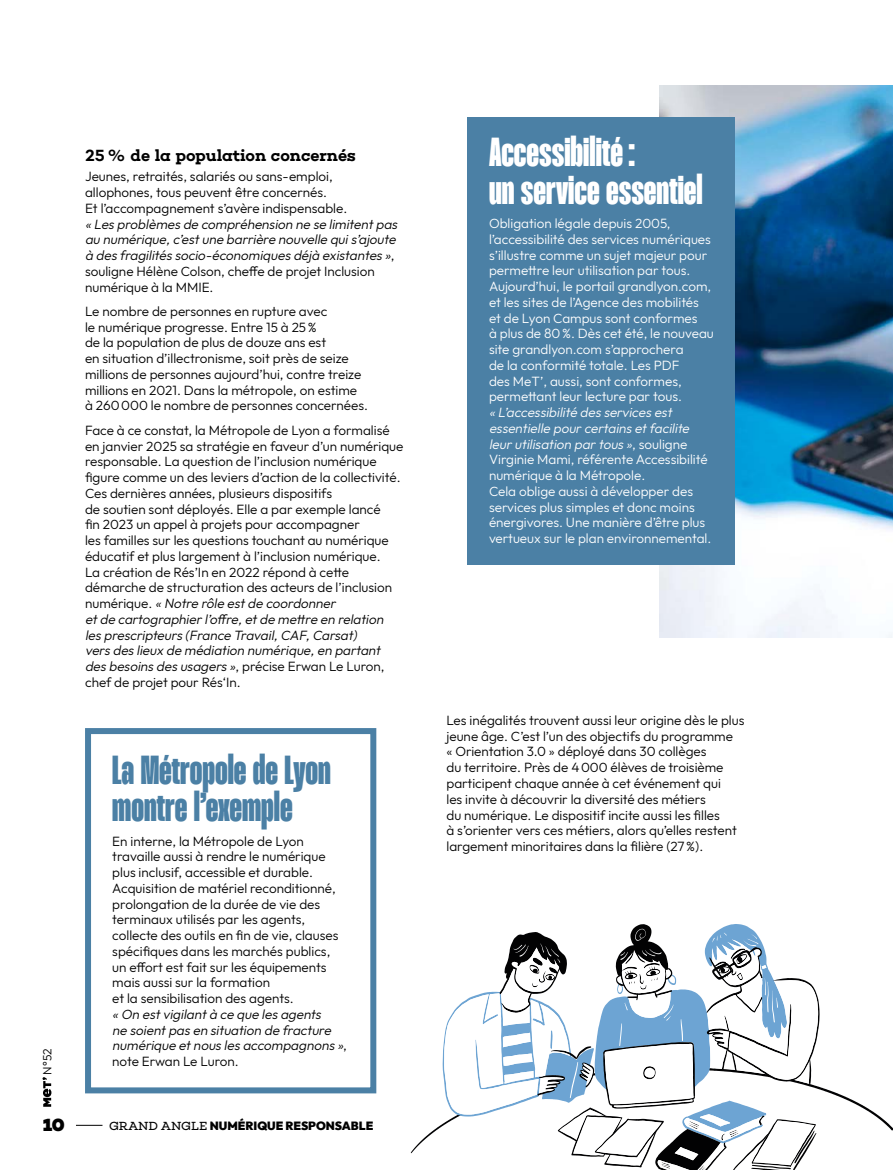
<style>
.page{position:relative;width:893px;height:1170px;background:#fff}
.page>*{position:absolute;margin:0;border:0;box-sizing:border-box;transform-origin:0 0}
.Encadré_Titre_MeT{font:900 40.5px/37.5px "Mango Grotesque";color:#4b80a5}
.Encadré_Titre_MeT-2{font:900 40.5px/37.5px "Mango Grotesque";color:#fff}
.t1{font:900 18px "Choplin";color:#000}
.Inter-titres_MeT_H3{font:600 16.5px "Choplin";letter-spacing:-.01em;color:#000}
.Courant_MeT{font:300 13.5px/15.8px "Outfit";color:#000}
.Courant_MeT-2{font:300 13.5px/15.8px "Outfit";color:#fff}
.t2{font:900 12px "Outfit";color:#000}
.t3{font:300 12px "Outfit";color:#000}
.s1{font-style:italic}
.s2{font-family:"Choplin";font-weight:400}
</style>
<div class="page">
<img style="left:659px;top:85px;width:234px;height:552px">
<div style="left:85px;top:728px;width:291px;height:365px;border:6px solid #4b80a5"></div>
<div style="left:468px;top:117px;width:267px;height:447px;background:#4b80a5"></div>
<svg style="left:411px;top:924px;width:482px;height:245px"></svg>
<svg style="left:76px;top:1124px;width:26px;height:1px"></svg>
<svg style="left:43px;top:1077px;width:8px;height:29px"></svg>
<p class="t3" style="left:40px;top:1074px;width:28px;rotate:-90deg">N°52</p>
<h3 class="Inter-titres_MeT_H3" style="left:85px;top:146px;width:272px">25% de la population concernés</h3>
<p class="Courant_MeT" style="left:85px;top:169px;width:317px">Jeunes, retraités, salariés ou sans‑emploi, allophones, tous peuvent être concernés.<br>Et l’accompagnement s’avère indispensable.<br><span class="s1">« Les problèmes de compréhension ne se limitentpas au numérique,c’estune barrière nouvelle quis’ajoute à des fragilités socio- économiques déjà existantes »</span>, souligne Hélène Colson, cheffe de projet Inclusion numérique à la MMIE.</p>
<p class="Courant_MeT" style="left:85px;top:303px;width:285px">Le nombre de personnes en rupture avec<br>le numérique progresse. Entre 15 à 25%<br>de la population de plus de douze ans est<br>en situation d’illectronisme, soit près de seize millions de personnes aujourd’hui, contre treize millions en 2021. Dans la métropole, on estime à 260000 le nombre de personnes concernées.</p>
<p class="Courant_MeT" style="left:85px;top:422px;width:320px">Face à ce constat, la Métropole de Lyon a formalisé en janvier 2025 sa stratégie en faveur d’un numérique responsable. La question de l’inclusion numérique figure comme un des leviers d’action de la collectivité.<br>Ces dernières années, plusieurs dispositifs<br>de soutien sont déployés. Elle a par exemple lancé<br>fin 2023 un appel à projets pour accompagner<br>les familles sur les questions touchant au numérique éducatif et plus largement à l’inclusion numérique.<br>La création de Rés’In en 2022 répond à cette démarche de structuration des acteurs de l’inclusion<br>n u m é r i q u e . <span class="s1">« Notre rôle estde coordonner<br>etde cartographierl’offre,etde mettre en relation les prescripteurs (France Travail,CAF,Carsat)<br>vers des lieux de médiation numérique,en partant des besoins des usagers »</span>, p ré c i s e E rwa n L e L u ro n , chef de projet pour Rés‘In.</p>
<h3 class="Encadré_Titre_MeT" style="left:112px;top:750px;width:220px">La Métropole de Lyon montre l’exemple</h3>
<p class="Courant_MeT" style="left:112px;top:833px;width:236px">En interne, la Métropole de Lyon travaille aussi à rendre le numérique plus inclusif, accessible et durable.<br>Acquisition de matériel reconditionné, prolongation de la durée de vie des terminaux utilisés par les agents, collecte des outils en fin de vie, clauses spécifiques dans les marchés publics, un effort est fait sur les équipements mais aussi sur la formation<br>et la sensibilisation des agents.<br><span class="s1">« On estvigilantà ce que les agents<br>ne soientpas en situation de fracture numérique etnous les accompagnons »</span>, note Erwan Le Luron.</p>
<h2 class="t1" style="left:43px;top:1113px;width:24px">10</h2>
<p class="t2" style="left:109px;top:1117px;width:266px"><span class="s2">GRAND ANGLE</span> NUMÉRIQUE RESPONSABLE</p>
<h3 class="Encadré_Titre_MeT-2" style="left:489px;top:133px;width:215px">Accessibilité:<br>un service essentiel</h3>
<p class="Courant_MeT-2" style="left:489px;top:216px;width:226px">Obligation légale depuis 2005, l’accessibilité des services numériques s’illustre comme un sujet majeur pour permettre leur utilisation par tous.<br>Aujourd’hui, le portail grandlyon.com, et les sites de l’Agence des mobilités et de Lyon Campus sont conformes<br>à plus de 80%. Dès cet été, le nouveau site grandlyon.com s’approchera<br>de la conformité totale. Les PDF<br>des MeT’, aussi, sont conformes, permettant leur lecture par tous.<br><span class="s1">« L’accessibilité des services est essentielle pourcertains etfacilite leurutilisation partous »</span>, s o u l i g n e Virginie Mami, référente Accessibilité numérique à la Métropole.<br>Cela oblige aussi à développer des services plus simples et donc moins énergivores. Une manière d’être plus vertueux sur le plan environnemental.</p>
<p class="Courant_MeT" style="left:446px;top:712px;width:299px">Les inégalités trouvent aussi leur origine dès le plus jeune âge. C’est l’un des objectifs du programme<br>« Orientation 3.0 » déployé dans 30 collèges<br>du territoire. Près de 4000 élèves de troisième participent chaque année à cet événement qui<br>les invite à découvrir la diversité des métiers<br>du numérique. Le dispositif incite aussi les filles<br>à s’orienter vers ces métiers, alors qu’elles restent largement minoritaires dans la filière (27%).</p>
</div>
